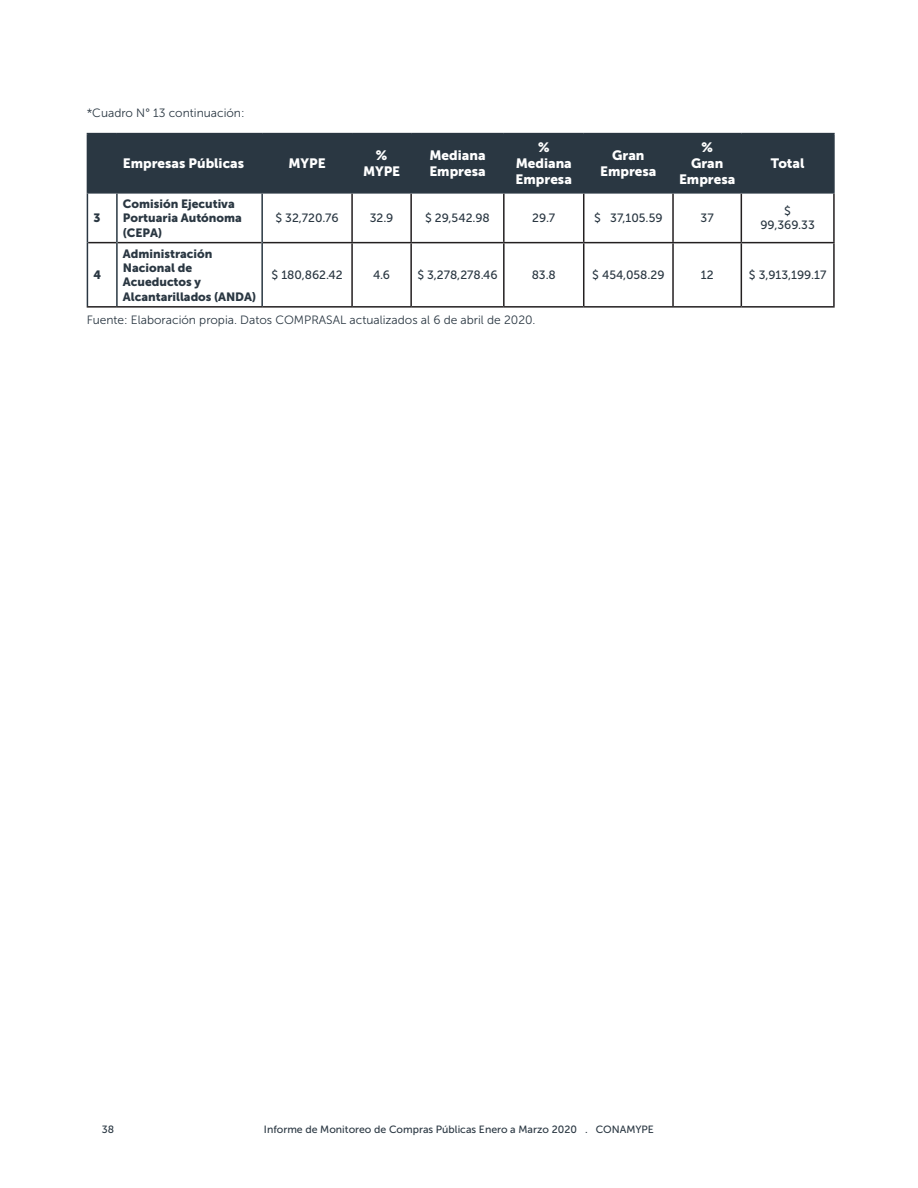
<style>
.page{position:relative;width:918px;height:1188px;background:#fff}
.page>*{position:absolute;margin:0;border:0;box-sizing:border-box;transform-origin:0 0}
.t1{font:13.5px/16.2px "Museo Sans 900";color:#fff;text-align:center}
.t2{font:12px/14.4px "Museo Sans 500";color:#2a3742;text-align:center}
.t3{font:12px/14.4px "Museo Sans 900";color:#2a3742}
.t4{font:12px "Museo Sans 300";color:#2a3742}
.t5{font:10.5px "Museo Sans 500";color:#2a3742}
</style>
<div class="page">
<div style="left:88px;top:134px;width:745px;height:58px;background:#2a3742"></div>
<hr style="left:351px;top:194px;width:2px;height:48px;background:#231f20">
<hr style="left:410px;top:194px;width:2px;height:48px;background:#231f20">
<hr style="left:503px;top:194px;width:2px;height:48px;background:#231f20">
<hr style="left:583px;top:194px;width:1px;height:48px;background:#231f20">
<hr style="left:672px;top:194px;width:2px;height:48px;background:#231f20">
<hr style="left:741px;top:194px;width:1px;height:48px;background:#231f20">
<hr style="left:833px;top:194px;width:2px;height:48px;background:#231f20">
<svg style="left:88px;top:242px;width:28px;height:1px"></svg>
<hr style="left:118px;top:242px;width:143px;height:1px;background:#231f20">
<hr style="left:263px;top:242px;width:89px;height:1px;background:#231f20">
<hr style="left:352px;top:242px;width:59px;height:1px;background:#231f20">
<hr style="left:351px;top:243px;width:2px;height:63px;background:#231f20">
<hr style="left:411px;top:242px;width:93px;height:1px;background:#231f20">
<hr style="left:410px;top:243px;width:2px;height:63px;background:#231f20">
<hr style="left:504px;top:242px;width:80px;height:1px;background:#231f20">
<hr style="left:503px;top:243px;width:2px;height:63px;background:#231f20">
<hr style="left:584px;top:242px;width:89px;height:1px;background:#231f20">
<hr style="left:583px;top:243px;width:1px;height:63px;background:#231f20">
<hr style="left:673px;top:242px;width:68px;height:1px;background:#231f20">
<hr style="left:672px;top:243px;width:2px;height:63px;background:#231f20">
<hr style="left:741px;top:242px;width:94px;height:1px;background:#231f20">
<hr style="left:741px;top:243px;width:1px;height:63px;background:#231f20">
<hr style="left:833px;top:243px;width:2px;height:63px;background:#231f20">
<hr style="left:87px;top:306px;width:30px;height:2px;background:#231f20">
<hr style="left:117px;top:306px;width:145px;height:2px;background:#231f20">
<hr style="left:262px;top:306px;width:90px;height:2px;background:#231f20">
<hr style="left:352px;top:306px;width:59px;height:2px;background:#231f20">
<hr style="left:411px;top:306px;width:93px;height:2px;background:#231f20">
<hr style="left:504px;top:306px;width:80px;height:2px;background:#231f20">
<hr style="left:584px;top:306px;width:89px;height:2px;background:#231f20">
<hr style="left:673px;top:306px;width:68px;height:2px;background:#231f20">
<hr style="left:741px;top:306px;width:94px;height:2px;background:#231f20">
<hr style="left:87px;top:133px;width:30px;height:1px;background:#2a3742">
<hr style="left:87px;top:134px;width:1px;height:58px;background:#2a3742">
<hr style="left:117px;top:133px;width:145px;height:1px;background:#2a3742">
<hr style="left:116px;top:134px;width:2px;height:58px;background:#2a3742">
<hr style="left:262px;top:133px;width:90px;height:1px;background:#2a3742">
<hr style="left:261px;top:134px;width:2px;height:58px;background:#2a3742">
<hr style="left:352px;top:133px;width:59px;height:1px;background:#2a3742">
<hr style="left:351px;top:134px;width:2px;height:58px;background:#2a3742">
<hr style="left:411px;top:133px;width:93px;height:1px;background:#2a3742">
<hr style="left:410px;top:134px;width:2px;height:58px;background:#2a3742">
<hr style="left:504px;top:133px;width:80px;height:1px;background:#2a3742">
<hr style="left:503px;top:134px;width:2px;height:58px;background:#2a3742">
<hr style="left:584px;top:133px;width:89px;height:1px;background:#2a3742">
<hr style="left:583px;top:134px;width:1px;height:58px;background:#2a3742">
<hr style="left:673px;top:133px;width:68px;height:1px;background:#2a3742">
<hr style="left:672px;top:134px;width:2px;height:58px;background:#2a3742">
<hr style="left:741px;top:133px;width:94px;height:1px;background:#2a3742">
<hr style="left:741px;top:134px;width:1px;height:58px;background:#2a3742">
<hr style="left:833px;top:134px;width:2px;height:58px;background:#2a3742">
<hr style="left:87px;top:192px;width:30px;height:2px;background:#2a3742">
<hr style="left:117px;top:192px;width:145px;height:2px;background:#2a3742">
<hr style="left:262px;top:192px;width:90px;height:2px;background:#2a3742">
<hr style="left:352px;top:192px;width:59px;height:2px;background:#2a3742">
<hr style="left:411px;top:192px;width:93px;height:2px;background:#2a3742">
<hr style="left:504px;top:192px;width:80px;height:2px;background:#2a3742">
<hr style="left:584px;top:192px;width:89px;height:2px;background:#2a3742">
<hr style="left:673px;top:192px;width:68px;height:2px;background:#2a3742">
<hr style="left:741px;top:192px;width:94px;height:2px;background:#2a3742">
<hr style="left:87px;top:194px;width:1px;height:49px;background:#2a3742">
<hr style="left:116px;top:194px;width:2px;height:49px;background:#2a3742">
<hr style="left:261px;top:194px;width:2px;height:49px;background:#2a3742">
<hr style="left:87px;top:243px;width:1px;height:63px;background:#2a3742">
<hr style="left:116px;top:243px;width:2px;height:63px;background:#2a3742">
<hr style="left:261px;top:243px;width:2px;height:63px;background:#2a3742">
<p class="t4" style="left:87px;top:106px;width:159px">*Cuadro N° 13 continuación:</p>
<p class="t1" style="left:123px;top:155px;width:123px">Empresas Públicas</p>
<p class="t1" style="left:289px;top:155px;width:39px">MYPE</p>
<p class="t1" style="left:363px;top:147px;width:39px">%<br>MYPE</p>
<p class="t1" style="left:429px;top:147px;width:58px;text-align:left">Mediana<br>Empresa</p>
<p class="t1" style="left:516px;top:139px;width:58px">%<br>Mediana<br>Empresa</p>
<p class="t1" style="left:600px;top:147px;width:58px">Gran<br>Empresa</p>
<p class="t1" style="left:679px;top:139px;width:58px">%<br>Gran<br>Empresa</p>
<p class="t1" style="left:771px;top:155px;width:35px">Total</p>
<p class="t3" style="left:93px;top:211px;width:9px">3</p>
<p class="t3" style="left:93px;top:268px;width:9px">4</p>
<p class="t3" style="left:123px;top:196px;width:121px">Comisión Ejecutiva<br>Portuaria Autónoma (CEPA)</p>
<p class="t3" style="left:123px;top:246px;width:135px">Administración<br>Nacional de<br>Acueductos y<br>Alcantarillados (ANDA)</p>
<p class="t2" style="left:275px;top:211px;width:65px">$ 32,720.76</p>
<p class="t2" style="left:370px;top:211px;width:25px">32.9</p>
<p class="t2" style="left:425px;top:211px;width:66px">$ 29,542.98</p>
<p class="t2" style="left:532px;top:211px;width:24px">29.7</p>
<p class="t2" style="left:594px;top:211px;width:70px">$ 37,105.59</p>
<p class="t2" style="left:701px;top:211px;width:15px">37</p>
<p class="t2" style="left:760px;top:204px;width:56px">$<br>99,369.33</p>
<p class="t2" style="left:272px;top:268px;width:73px">$ 180,862.42</p>
<p class="t2" style="left:373px;top:268px;width:19px">4.6</p>
<p class="t2" style="left:417px;top:268px;width:82px">$ 3,278,278.46</p>
<p class="t2" style="left:532px;top:268px;width:26px">83.8</p>
<p class="t2" style="left:592px;top:268px;width:74px">$ 454,058.29</p>
<p class="t2" style="left:701px;top:268px;width:14px">12</p>
<p class="t2" style="left:749px;top:268px;width:79px">$ 3,913,199.17</p>
<p class="t4" style="left:87px;top:313px;width:448px">Fuente: Elaboración propia. Datos COMPRASAL actualizados al 6 de abril de 2020.</p>
<p class="t5" style="left:102px;top:1124px;width:14px">38</p>
<p class="t5" style="left:264px;top:1124px;width:392px">Informe de Monitoreo de Compras Públicas Enero a Marzo 2020 . CONAMYPE</p>
</div>
